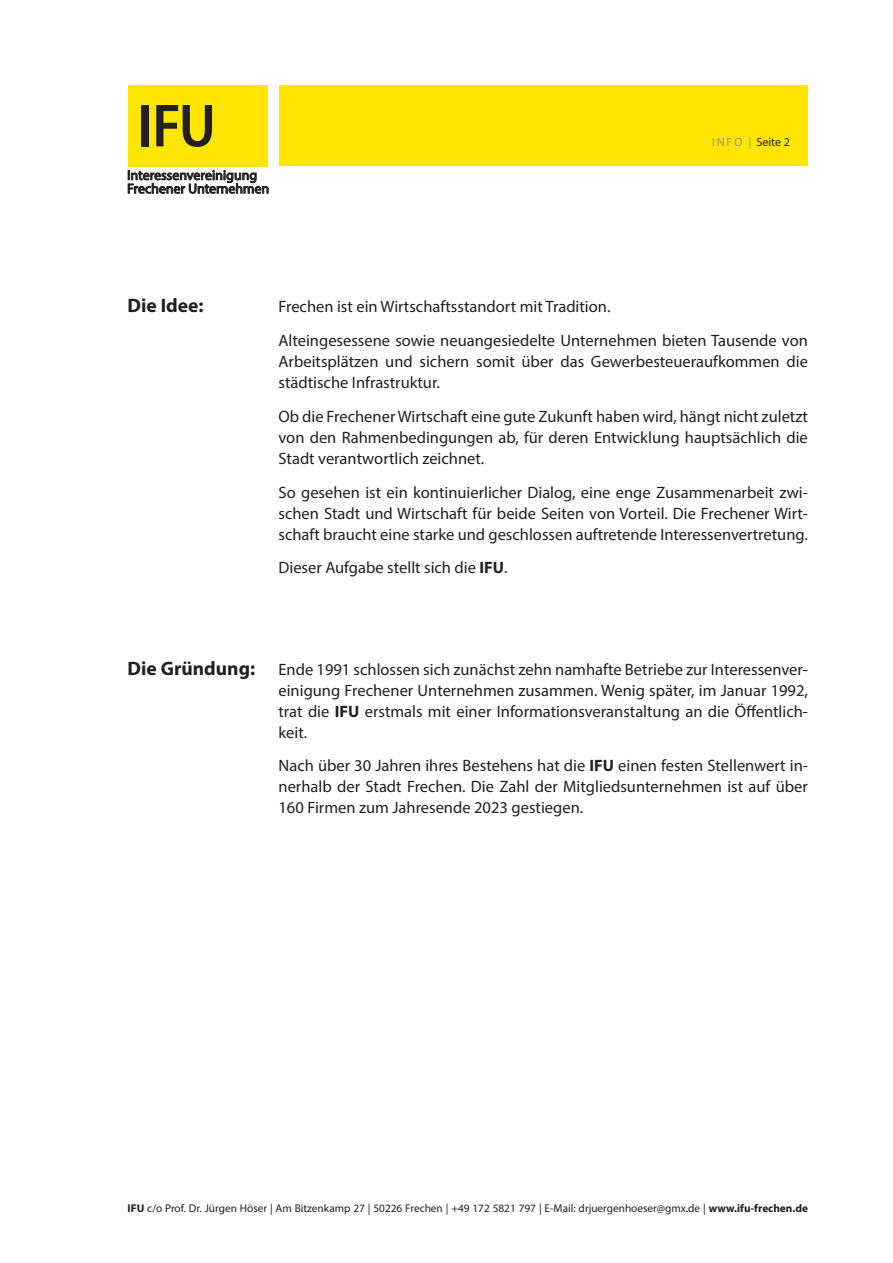
<style>
.page{position:relative;width:893px;height:1263px;background:#fff}
.page>*{position:absolute;margin:0;border:0;box-sizing:border-box;transform-origin:0 0}
.t1{font:600 semi-condensed 61.35px "Myriad Pro";color:#231f20}
.t2{font:700 19.5px "Myriad Pro";color:#231f20}
.t3{font:16.5px/21px "Myriad Pro";color:#231f20;text-align:justify}
.t4{font:13.8px/13.5px "Myriad Pro";letter-spacing:.005em;color:#231f20}
.t5{font:12px "Myriad Pro";letter-spacing:.005em;color:#231f20}
.t6{font:11.25px "Myriad Pro";color:#231f20}
.s1{color:#939598}
.s2{font-weight:700}
.s3{font-weight:700;font-size:19.5px}
</style>
<div class="page">
<div style="left:279px;top:85px;width:529px;height:81px;background:#ffe601"></div>
<svg style="left:128px;top:170px;width:140px;height:23px"></svg>
<div style="left:128px;top:85px;width:140px;height:81px;background:#ffe601"></div>
<h1 class="t1" style="left:138px;top:92px;width:80px">IFU</h1>
<p class="t4" style="left:127px;top:168px;width:143px">Interessenvereinigung<br>Frechener Unternehmen</p>
<p class="t5" style="left:712px;top:135px;width:79px"><span class="s1">INFO |</span> Seite 2</p>
<p class="t2" style="left:128px;top:293px;width:78px">Die Idee:</p>
<p class="t3" style="left:278px;top:290px;width:531px;line-height:33.8px">Frechen ist ein Wirtschaftsstandort mit Tradition.<br>Alteingesessene sowie neuangesiedelte Unternehmen bieten Tausende von</p>
<p class="t3" style="left:278px;top:351px;width:531px">Arbeitsplätzen und sichern somit über das Gewerbesteueraufkommen die städtische Infrastruktur.</p>
<p class="t3" style="left:278px;top:405px;width:531px">Ob die Frechener Wirtschaft eine gute Zukunft haben wird, hängt nicht zuletzt von den Rahmenbedingungen ab, für deren Entwicklung hauptsächlich die Stadt verantwortlich zeichnet.</p>
<p class="t3" style="left:278px;top:481px;width:531px">So gesehen ist ein kontinuierlicher Dialog, eine enge Zusammenarbeit zwi&shy;schen Stadt und Wirtschaft für beide Seiten von Vorteil. Die Frechener Wirt&shy;schaft braucht eine starke und geschlossen auftretende Interessenvertretung.</p>
<p class="t3" style="left:278px;top:557px;width:231px">Dieser Aufgabe stellt sich die <span class="s2">IFU</span>.</p>
<p class="t3" style="left:278px;top:658px;width:531px;text-indent:-151px"><span class="s3">Die Gründung:</span> Ende 1991 schlossen sich zunächst zehn namhafte Betriebe zur Interessenver&shy;einigung Frechener Unternehmen zusammen. Wenig später, im Januar 1992, trat die <span class="s2">IFU</span> erstmals mit einer Informationsveranstaltung an die Öffentlich&shy;keit.</p>
<p class="t3" style="left:278px;top:755px;width:531px">Nach über 30 Jahren ihres Bestehens hat die <span class="s2">IFU</span> einen festen Stellenwert in&shy;nerhalb der Stadt Frechen. Die Zahl der Mitgliedsunternehmen ist auf über 160 Firmen zum Jahresende 2023 gestiegen.</p>
<p class="t6" style="left:128px;top:1201px;width:682px"><span class="s2">IFU</span> c/o Prof. Dr. Jürgen Höser | Am Bitzenkamp 27 | 50226 Frechen | +49 172 5821 797 | E-Mail: drjuergenhoeser@gmx.de | <span class="s2">www.ifu-frechen.de</span></p>
</div>
